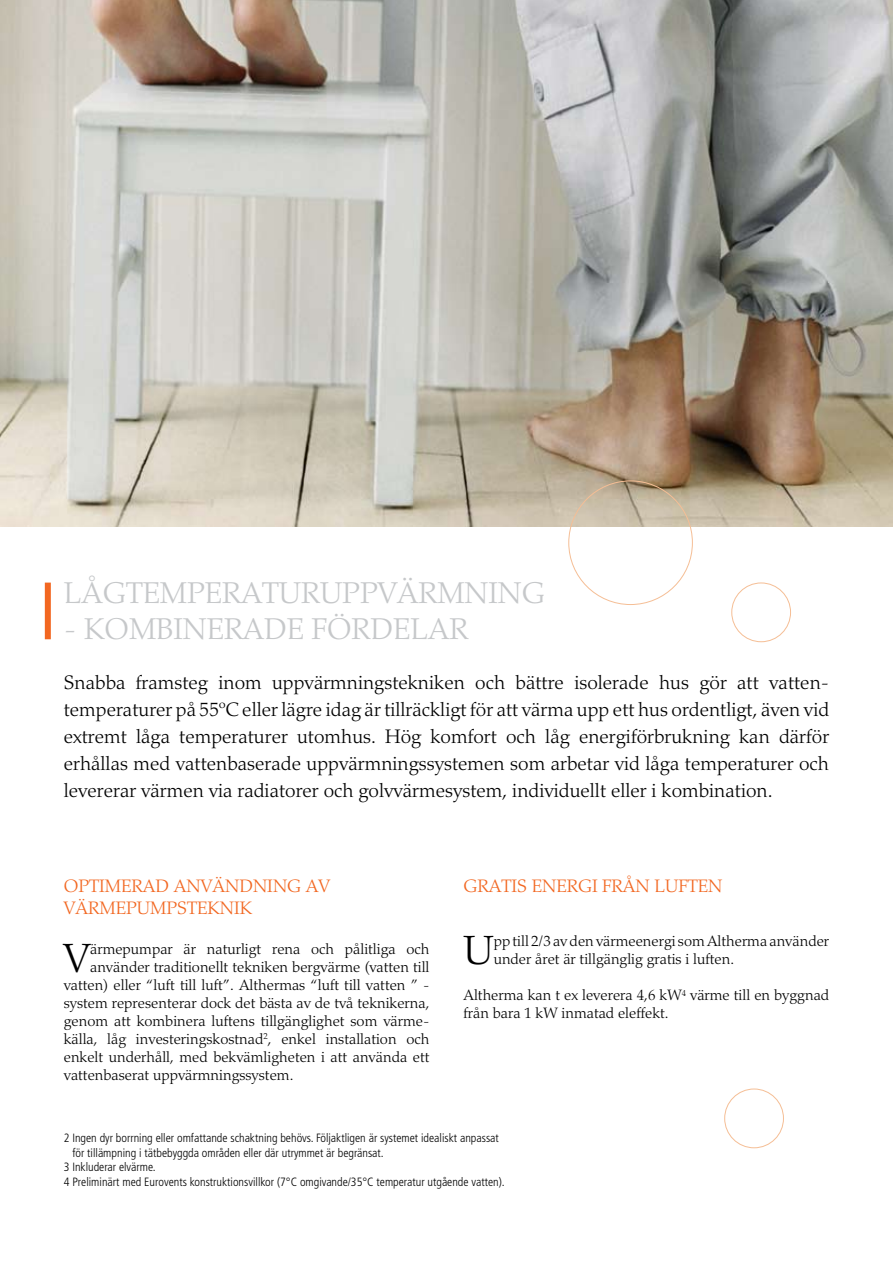
<style>
.page{position:relative;width:893px;height:1263px;background:#fff}
.page>*{position:absolute;margin:0;border:0;box-sizing:border-box;transform-origin:0 0}
.t1{font:300 40.65px "Palatino";color:#000}
.t2{font:300 30px "Palatino";color:#c6c8ca}
.t3{font:300 19.5px/27px "Palatino";color:#000;text-align:justify}
.t4{font:300 18px/21.6px "Palatino";color:#f26721}
.t5{font:300 15px/18px "Palatino";color:#000}
.t6{font:300 condensed 12px "Frutiger LT Std";color:#000}
</style>
<div class="page">
<img style="left:0;top:0;width:893px;height:527px">
<div style="left:731px;top:583px;width:60px;height:59px;border:1px solid #f5be95;border-radius:50%"></div>
<div style="left:724px;top:1089px;width:60px;height:59px;border:1px solid #f5be95;border-radius:50%"></div>
<div style="left:45px;top:583px;width:6px;height:56px;background:#f26721"></div>
<h2 class="t2" style="left:64px;top:575px;width:21px">LÅGT</h2>
<h2 class="t2" style="left:143px;top:575px;width:39px">emPE</h2>
<h2 class="t2" style="left:222px;top:575px;width:40px">RATU</h2>
<h2 class="t2" style="left:301px;top:575px;width:40px">RUPPV</h2>
<h2 class="t2" style="left:397px;top:575px;width:111px">ÄRMnING</h2>
<h2 class="t2" style="left:64px;top:611px;width:111px">- KOMBINE</h2>
<h2 class="t2" style="left:224px;top:611px;width:41px">RADE</h2>
<h2 class="t2" style="left:312px;top:611px;width:80px">FÖRDELA</h2>
<h2 class="t2" style="left:449px;top:611px;width:20px">R</h2>
<p class="t3" style="left:64px;top:670px;width:767px">Snabba framsteg inom uppvärmningstekniken och bättre isolerade hus gör att vatten&shy;temperaturer på 55ºC eller lägre idag är tillräckligt för att värma upp ett hus ordentligt, även vid extremt låga temperaturer utomhus. Hög komfort och låg energiförbrukning kan därför erhållas med vattenbaserade uppvärmningssystemen som arbetar vid låga temperaturer och levererar värmen via radiatorer och golvvärmesystem, individuellt eller i kombination.</p>
<p class="t4" style="left:64px;top:876px;width:268px">Optimerad anväNdning av värm</p>
<p class="t4" style="left:116px;top:897px;width:135px">epumpsteknik</p>
<h1 class="t1" style="left:64px;top:934px;width:28px">V</h1>
<p class="t5" style="left:90px;top:940px;width:341px">ärmepumpar är naturligt rena och pålitliga och</p>
<p class="t5" style="left:90px;top:958px;width:341px">använder traditionellt tekniken bergvärme (vatten till</p>
<p class="t5" style="left:64px;top:976px;width:367px">vatten) eller “luft till luft”. Althermas “luft till vatten ” -</p>
<p class="t5" style="left:64px;top:994px;width:367px">system representerar dock det bästa av de två teknikerna,</p>
<p class="t5" style="left:64px;top:1012px;width:367px">genom att kombinera luftens tillgänglighet som värme-</p>
<p class="t5" style="left:64px;top:1030px;width:367px">källa, låg investeringskostnad<sup>2</sup>, enkel installation och</p>
<p class="t5" style="left:64px;top:1048px;width:367px">enkelt underhåll, med bekvämligheten i att använda ett</p>
<p class="t5" style="left:64px;top:1066px;width:231px">vattenbaserat uppvärmningssystem.</p>
<p class="t4" style="left:463px;top:876px;width:260px">Gratis energi från luften</p>
<h1 class="t1" style="left:463px;top:927px;width:31px">U</h1>
<p class="t5" style="left:494px;top:932px;width:337px">pp till 2/3 av den värmeenergi som Altherma använder under året är tillgänglig gratis i luften.</p>
<p class="t5" style="left:463px;top:986px;width:367px">Altherma kan t ex leverera 4,6 kW<sup>4</sup> värme till en byggnad från bara 1 kW inmatad eleffekt.</p>
<p class="t6" style="left:64px;top:1131px;width:437px">2 Ingen dyr borrning eller omfattande schaktning behövs. Följaktligen är systemet idealiskt anpassat</p>
<p class="t6" style="left:72px;top:1146px;width:313px">för tillämpning i tätbebyggda områden eller där utrymmet är begränsat.</p>
<p class="t6" style="left:64px;top:1160px;width:93px">3 Inkluderar elvärme.</p>
<p class="t6" style="left:64px;top:1175px;width:442px">4 Preliminärt med Eurovents konstruktionsvillkor (7°C omgivande/35°C temperatur utgående vatten).</p>
</div>
